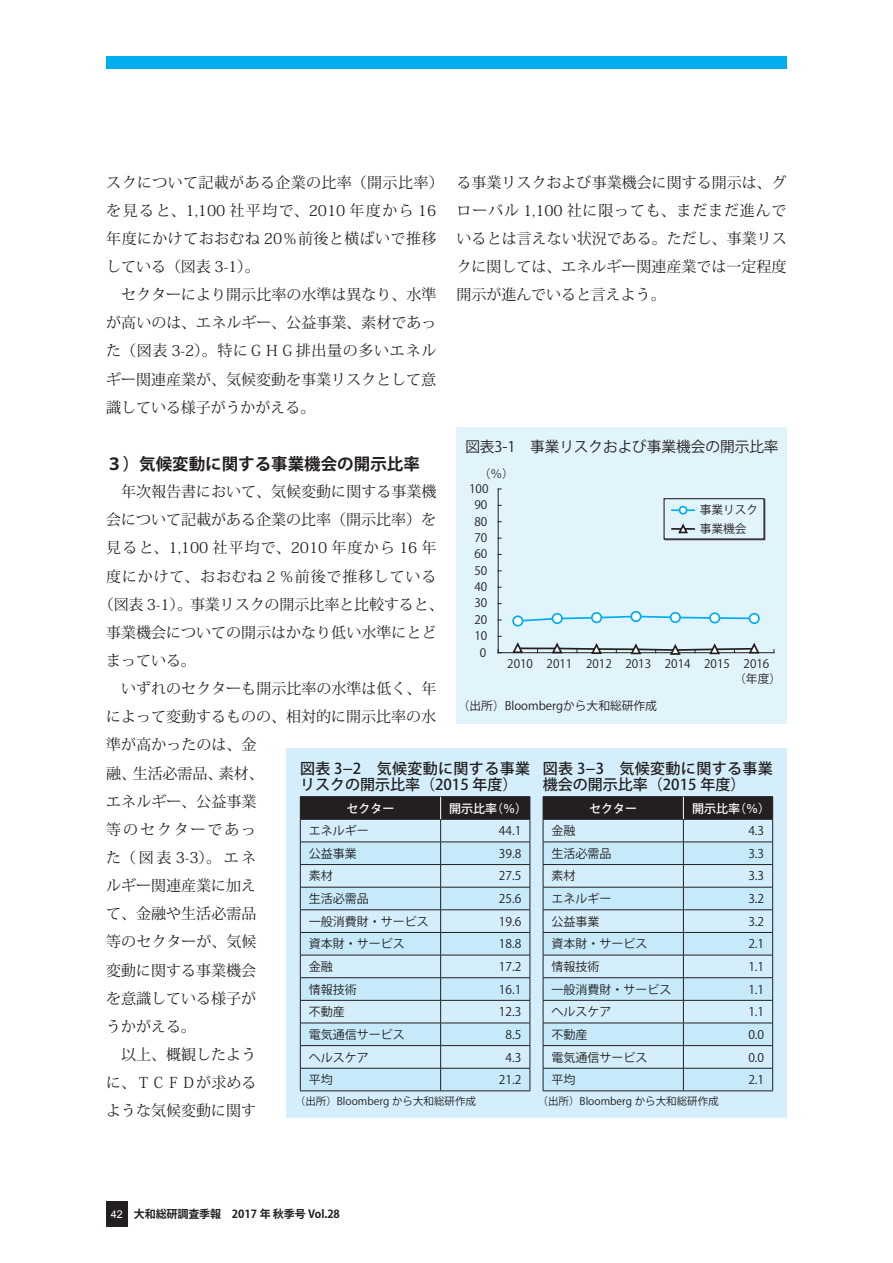
<style>
.page{position:relative;width:893px;height:1263px;background:#fff}
.page>*{position:absolute;margin:0;border:0;box-sizing:border-box;transform-origin:0 0}
.t1{font:700 16.5px "Koz Go Pro";color:#231f20}
.t2{font:15px/28.2px "Koz Min Pro";color:#231f20;text-align:justify}
.t3{font:15px/28.2px "Koz Min Pro";letter-spacing:.025em;color:#231f20}
.t4{font:500 15px/16.5px "Koz Go Pro";letter-spacing:.025em;color:#231f20}
.t5{font:15px "Koz Min Pro";letter-spacing:.08em;color:#231f20}
.t6{font:15px "Koz Min Pro";letter-spacing:.055em;color:#231f20}
.t7{font:15px "Koz Min Pro";letter-spacing:.125em;color:#231f20}
.t8{font:14.7px "Koz Go Pro";letter-spacing:-.005em;color:#231f20}
.t9{font:12px "Koz Go Pro";color:#231f20}
.t10{font:500 12px "Koz Go Pro";color:#fff}
.t11{font:11.7px/18.6px "Koz Go Pro";color:#231f20}
.t12{font:700 11.1px "Koz Go Pro";letter-spacing:-.02em;color:#231f20}
.t13{font:10.5px "Koz Go Pro";color:#231f20}
.s1{font-family:"Arial";font-weight:400;font-size:10.8px;color:#fff}
</style>
<div class="page">
<div style="left:106px;top:56px;width:681px;height:13px;background:#00aeef"></div>
<div style="left:106px;top:1201px;width:22px;height:26px;background:#231f20"></div>
<div style="left:286px;top:748px;width:501px;height:370px;background:#d4effb"></div>
<hr style="left:300px;top:796px;width:141px;height:1px;background:#231f20">
<hr style="left:441px;top:796px;width:89px;height:1px;background:#231f20">
<svg style="left:300px;top:797px;width:231px;height:294px"></svg>
<hr style="left:543px;top:796px;width:140px;height:1px;background:#231f20">
<hr style="left:683px;top:796px;width:90px;height:1px;background:#231f20">
<svg style="left:543px;top:797px;width:230px;height:294px"></svg>
<div style="left:457px;top:428px;width:330px;height:296px;background:#e1f4fc"></div>
<hr style="left:498px;top:489px;width:1px;height:164px;background:#231f20">
<hr style="left:498px;top:652px;width:276px;height:1px;background:#231f20">
<svg style="left:521px;top:615px;width:230px;height:8px"></svg>
<div style="left:512px;top:615px;width:11px;height:12px;background:#fff;border:2px solid #00aeef;border-radius:50%"></div>
<div style="left:552px;top:613px;width:11px;height:11px;background:#fff;border:2px solid #00aeef;border-radius:50%"></div>
<div style="left:591px;top:612px;width:11px;height:11px;background:#fff;border:2px solid #00aeef;border-radius:50%"></div>
<div style="left:630px;top:611px;width:11px;height:11px;background:#fff;border:2px solid #00aeef;border-radius:50%"></div>
<div style="left:670px;top:612px;width:11px;height:11px;background:#fff;border:2px solid #00aeef;border-radius:50%"></div>
<div style="left:709px;top:612px;width:11px;height:11px;background:#fff;border:2px solid #00aeef;border-radius:50%"></div>
<div style="left:749px;top:613px;width:11px;height:11px;background:#fff;border:2px solid #00aeef;border-radius:50%"></div>
<svg style="left:511px;top:642px;width:250px;height:13px"></svg>
<div style="left:664px;top:499px;width:101px;height:41px;border:1px solid #231f20"></div>
<div style="left:664px;top:499px;width:100px;height:40px;background:#e1f4fc"></div>
<div style="left:663px;top:498px;width:101px;height:41px;border:1px solid #231f20"></div>
<hr style="left:672px;top:509px;width:22px;height:2px;background:#00aeef">
<div style="left:680px;top:507px;width:7px;height:7px;background:#fff;border-radius:50%"></div>
<div style="left:679px;top:506px;width:8px;height:9px;border:2px solid #00aeef;border-radius:50%"></div>
<hr style="left:672px;top:528px;width:22px;height:2px;background:#231f20">
<svg style="left:677px;top:523px;width:12px;height:11px"></svg>
<p class="t3" style="left:106px;top:167px;width:339px">スクについて記載がある企業の比率（開示比率）を見ると、1,100 社平均で、2010 年度から 16年度にかけておおむね 20％前後と横ばいで推移している（図表 3-1）。</p>
<p class="t2" style="left:106px;top:280px;width:332px;text-indent:15px">セクターにより開示比率の水準は異なり、水準が高いのは、エネルギー、公益事業、素材であった（図表 3-2）。特にＧＨＧ排出量の多いエネルギー関連産業が、気候変動を事業リスクとして意識している様子がうかがえる。</p>
<p class="t2" style="left:457px;top:167px;width:332px">る事業リスクおよび事業機会に関する開示は、グローバル 1,100 社に限っても、まだまだ進んでいるとは言えない状況である。ただし、事業リスクに関しては、エネルギー関連産業では一定程度開示が進んでいると言えよう。</p>
<p class="t8" style="left:465px;top:437px;width:315px">図表3-1　事業リスクおよび事業機会の開示比率</p>
<p class="t11" style="left:479px;top:465px;width:37px">（％）</p>
<p class="t1" style="left:106px;top:454px;width:315px">３）気候変動に関する事業機会の開示比率</p>
<p class="t2" style="left:121px;top:477px;width:317px">年次報告書において、気候変動に関する事業機</p>
<p class="t2" style="left:106px;top:505px;width:331px">会について記載がある企業の比率（開示比率）を</p>
<p class="t5" style="left:106px;top:537px;width:332px">見ると、1,100 社平均で、2010 年度から 16 年</p>
<p class="t6" style="left:106px;top:565px;width:332px">度にかけて、おおむね２％前後で推移している</p>
<p class="t2" style="left:99px;top:590px;width:347px">（図表 3-1）。事業リスクの開示比率と比較すると、</p>
<p class="t2" style="left:106px;top:618px;width:331px">事業機会についての開示はかなり低い水準にとど</p>
<p class="t2" style="left:106px;top:646px;width:91px">まっている。</p>
<p class="t2" style="left:121px;top:674px;width:317px">いずれのセクターも開示比率の水準は低く、年</p>
<p class="t2" style="left:106px;top:702px;width:331px">によって変動するものの、相対的に開示比率の水</p>
<p class="t2" style="left:106px;top:730px;width:152px">準が高かったのは、金</p>
<p class="t2" style="left:106px;top:758px;width:159px">融、生活必需品、素材、</p>
<p class="t2" style="left:106px;top:786px;width:152px">エネルギー、公益事業</p>
<p class="t7" style="left:106px;top:819px;width:151px">等のセクターであっ</p>
<p class="t2" style="left:106px;top:843px;width:151px">た（図表 3-3）。エネ</p>
<p class="t2" style="left:106px;top:871px;width:151px">ルギー関連産業に加え</p>
<p class="t2" style="left:106px;top:899px;width:152px">て、金融や生活必需品</p>
<p class="t2" style="left:106px;top:927px;width:152px">等のセクターが、気候</p>
<p class="t2" style="left:106px;top:955px;width:151px">変動に関する事業機会</p>
<p class="t2" style="left:106px;top:983px;width:151px">を意識している様子が</p>
<p class="t2" style="left:106px;top:1012px;width:91px">うかがえる。</p>
<p class="t2" style="left:121px;top:1040px;width:137px">以上、概観したよう</p>
<p class="t2" style="left:106px;top:1068px;width:152px">に、ＴＣＦＤが求める</p>
<p class="t2" style="left:106px;top:1096px;width:151px">ような気候変動に関す</p>
<p class="t11" style="left:469px;top:479px;width:21px">100</p>
<p class="t11" style="left:474px;top:496px;width:14px">90</p>
<p class="t11" style="left:700px;top:501px;width:60px">事業リスク事業機会</p>
<p class="t11" style="left:474px;top:512px;width:14px">80</p>
<p class="t11" style="left:474px;top:529px;width:14px">70</p>
<p class="t11" style="left:474px;top:545px;width:14px">60</p>
<p class="t11" style="left:474px;top:561px;width:14px">50</p>
<p class="t11" style="left:474px;top:578px;width:14px">40</p>
<p class="t11" style="left:474px;top:594px;width:14px">30</p>
<p class="t11" style="left:474px;top:610px;width:14px">20</p>
<p class="t11" style="left:474px;top:627px;width:14px">10</p>
<p class="t11" style="left:480px;top:643px;width:8px">0</p>
<p class="t11" style="left:507px;top:655px;width:264px">2010 2011 2012 2013 2014 2015 2016</p>
<p class="t11" style="left:734px;top:669px;width:48px">（年度）</p>
<p class="t11" style="left:458px;top:696px;width:200px">（出所）Bloombergから大和総研作成</p>
<p class="t4" style="left:300px;top:761px;width:231px">図表３－２　気候変動に関する事業リスクの開示比率（２０１５年度）</p>
<p class="t10" style="left:346px;top:800px;width:50px">セクター</p>
<p class="t10" style="left:449px;top:800px;width:79px">開示比率（％）</p>
<p class="t9" style="left:309px;top:823px;width:61px">エネルギー</p>
<p class="t9" style="left:499px;top:823px;width:18px">４４．１</p>
<p class="t9" style="left:309px;top:846px;width:49px">公益事業</p>
<p class="t9" style="left:499px;top:846px;width:24px">３９．８</p>
<p class="t9" style="left:309px;top:868px;width:25px">素材</p>
<p class="t9" style="left:499px;top:868px;width:7px">２７．５</p>
<p class="t9" style="left:309px;top:891px;width:61px">生活必需品</p>
<p class="t9" style="left:499px;top:891px;width:7px">２５．６</p>
<p class="t9" style="left:309px;top:913px;width:121px">一般消費財・サービス</p>
<p class="t9" style="left:499px;top:913px;width:19px">１９．６</p>
<p class="t9" style="left:309px;top:936px;width:97px">資本財・サービス</p>
<p class="t9" style="left:499px;top:936px;width:24px">１８．８</p>
<p class="t9" style="left:309px;top:959px;width:25px">金融</p>
<p class="t9" style="left:499px;top:959px;width:7px">１７．２</p>
<p class="t9" style="left:309px;top:981px;width:49px">情報技術</p>
<p class="t9" style="left:499px;top:981px;width:6px">１６．１</p>
<p class="t9" style="left:309px;top:1004px;width:37px">不動産</p>
<p class="t9" style="left:499px;top:1004px;width:24px">１２． ３</p>
<p class="t9" style="left:309px;top:1027px;width:97px">電気通信サービス</p>
<p class="t9" style="left:506px;top:1027px;width:12px">８．５</p>
<p class="t9" style="left:309px;top:1049px;width:61px">ヘルスケア</p>
<p class="t9" style="left:506px;top:1049px;width:17px">４．３</p>
<p class="t9" style="left:309px;top:1072px;width:25px">平均</p>
<p class="t9" style="left:499px;top:1072px;width:7px">２１．２</p>
<p class="t13" style="left:295px;top:1094px;width:183px">（出所）Ｂｌｏｏｍｂｅｒｇから大和総研作成</p>
<p class="t4" style="left:543px;top:761px;width:231px">図表３－３　気候変動に関する事業機会の開示比率（２０１５年度）</p>
<p class="t10" style="left:589px;top:800px;width:49px">セクター</p>
<p class="t10" style="left:692px;top:800px;width:79px">開示比率（％）</p>
<p class="t9" style="left:552px;top:823px;width:25px">金融</p>
<p class="t9" style="left:748px;top:823px;width:17px">４．３</p>
<p class="t9" style="left:552px;top:846px;width:61px">生活必需品</p>
<p class="t9" style="left:748px;top:846px;width:17px">３．３</p>
<p class="t9" style="left:552px;top:868px;width:25px">素材</p>
<p class="t9" style="left:748px;top:868px;width:17px">３．３</p>
<p class="t9" style="left:552px;top:891px;width:61px">エネルギー</p>
<p class="t9" style="left:748px;top:891px;width:12px">３．２</p>
<p class="t9" style="left:552px;top:913px;width:49px">公益事業</p>
<p class="t9" style="left:748px;top:913px;width:12px">３．２</p>
<p class="t9" style="left:552px;top:936px;width:97px">資本財・サービス</p>
<p class="t9" style="left:748px;top:936px;width:6px">２．１</p>
<p class="t9" style="left:552px;top:959px;width:49px">情報技術</p>
<p class="t9" style="left:748px;top:959px;width:5px">１．１</p>
<p class="t9" style="left:552px;top:981px;width:121px">一般消費財・サービス</p>
<p class="t9" style="left:748px;top:981px;width:5px">１．１</p>
<p class="t9" style="left:552px;top:1004px;width:61px">ヘルスケア</p>
<p class="t9" style="left:748px;top:1004px;width:5px">１．１</p>
<p class="t9" style="left:552px;top:1027px;width:37px">不動産</p>
<p class="t9" style="left:748px;top:1027px;width:6px">０．０</p>
<p class="t9" style="left:552px;top:1049px;width:97px">電気通信サービス</p>
<p class="t9" style="left:748px;top:1049px;width:6px">０．０</p>
<p class="t9" style="left:552px;top:1072px;width:25px">平均</p>
<p class="t9" style="left:748px;top:1072px;width:6px">２．１</p>
<p class="t13" style="left:538px;top:1094px;width:183px">（出所）Ｂｌｏｏｍｂｅｒｇから大和総研作成</p>
<p class="t12" style="left:111px;top:1207px;width:230px"><span class="s1">42</span> 大和総研調査季報　2017 年 秋季号 Vol.28</p>
</div>
